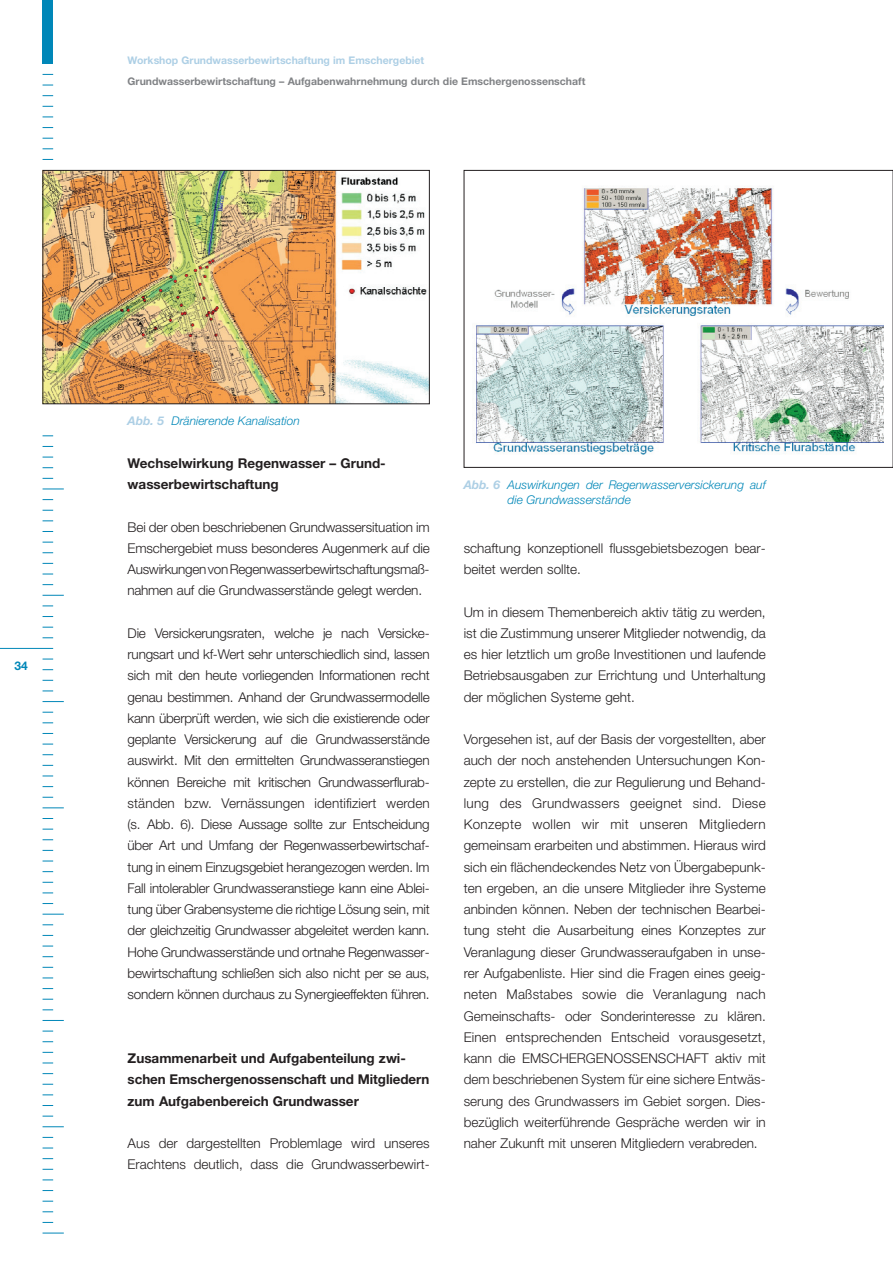
<style>
.page{position:relative;width:893px;height:1263px;background:#fff}
.page>*{position:absolute;margin:0;border:0;box-sizing:border-box;transform-origin:0 0}
.t1{font:300 13.5px/21.3px "Helvetica Neue";color:#231f20;text-align:justify}
.t2{font:700 13.5px/21.3px "Helvetica Neue";color:#231f20}
.t3{font:italic 300 12px/14.9px "Helvetica Neue";color:#0087b8}
.t4{font:700 12px "Helvetica Neue";color:#0087b8}
.t5{font:700 10.5px "Helvetica Neue";color:#808285}
.t6{font:700 10.5px "Helvetica Neue";color:#adcfe5}
.s1{font-weight:700;color:#adcfe5}
</style>
<div class="page">
<img style="left:45px;top:172px;width:382px;height:230px">
<div style="left:43px;top:170px;width:386px;height:234px;border:1px solid #231f20"></div>
<img style="left:476px;top:188px;width:407px;height:267px">
<div style="left:463px;top:170px;width:429px;height:298px;border:1px solid #231f20"></div>
<svg style="left:43px;top:489px;width:21px;height:1px"></svg>
<svg style="left:43px;top:595px;width:21px;height:1px"></svg>
<hr style="left:0;top:648px;width:53px;height:1px;background:#0087b8">
<svg style="left:43px;top:701px;width:21px;height:1px"></svg>
<svg style="left:43px;top:808px;width:21px;height:1px"></svg>
<svg style="left:43px;top:914px;width:21px;height:1px"></svg>
<svg style="left:43px;top:1020px;width:21px;height:1px"></svg>
<svg style="left:43px;top:1126px;width:21px;height:1px"></svg>
<svg style="left:43px;top:1233px;width:21px;height:1px"></svg>
<div style="left:43px;top:0;width:10px;height:64px;background:#0087b8"></div>
<p class="t6" style="left:128px;top:56px;width:298px">Workshop Grundwasserbewirtschaftung im Emschergebiet</p>
<p class="t5" style="left:128px;top:78px;width:459px">Grundwasserbewirtschaftung – Aufgabenwahrnehmung durch die Emschergenossenschaft</p>
<p class="t4" style="left:15px;top:661px;width:15px">34</p>
<p class="t3" style="left:128px;top:415px;width:174px"><span class="s1">Abb. 5</span> Dränierende Kanalisation</p>
<p class="t2" style="left:128px;top:453px;width:260px">Wechselwirkung Regenwasser – Grund&shy;wasserbewirtschaftung</p>
<p class="t1" style="left:128px;top:517px;width:303px">Bei der oben beschriebenen Grundwassersituation im Emschergebiet muss besonderes Augenmerk auf die AuswirkungenvonRegenwasserbewirtschaftungsmaß&shy;nahmen auf die Grundwasserstände gelegt werden.</p>
<p class="t1" style="left:128px;top:624px;width:303px">Die Versickerungsraten, welche je nach Versicke&shy;rungsart und kf-Wert sehr unterschiedlich sind, lassen sich mit den heute vorliegenden Informationen recht genau bestimmen. Anhand der Grundwassermodelle kann überprüft werden, wie sich die existierende oder geplante Versickerung auf die Grundwasserstände auswirkt. Mit den ermittelten Grundwasseranstiegen können Bereiche mit kritischen Grundwasserflurab&shy;ständen bzw. Vernässungen identifiziert werden (s. Abb. 6). Diese Aussage sollte zur Entscheidung über Art und Umfang der Regenwasserbewirtschaf&shy;tung in einem Einzugsgebiet herangezogen werden. Im Fall intolerabler Grundwasseranstiege kann eine Ablei&shy;tung über Grabensysteme die richtige Lösung sein, mit der gleichzeitig Grundwasser abgeleitet werden kann.<br>Hohe Grundwasserstände und ortnahe Regenwasser&shy;bewirtschaftung schließen sich also nicht per se aus, sondern können durchaus zu Synergieeffekten führen.</p>
<p class="t2" style="left:128px;top:1049px;width:303px">Zusammenarbeit und Aufgabenteilung zwi&shy;schen Emschergenossenschaft und Mitgliedern zum Aufgabenbereich Grundwasser</p>
<p class="t1" style="left:128px;top:1134px;width:303px">Aus der dargestellten Problemlage wird unseres<br>Erachtens deutlich, dass die Grundwasserbewirt-</p>
<p class="t3" style="left:507px;top:478px;width:260px;text-indent:-44px"><span class="s1">Abb. 6</span> Auswirkungen der Regenwasserversickerung auf die Grundwasserstände</p>
<p class="t1" style="left:463px;top:539px;width:303px">schaftung konzeptionell flussgebietsbezogen bear&shy;beitet werden sollte.</p>
<p class="t1" style="left:463px;top:602px;width:303px">Um in diesem Themenbereich aktiv tätig zu werden, ist die Zustimmung unserer Mitglieder notwendig, da es hier letztlich um große Investitionen und laufende Betriebsausgaben zur Errichtung und Unterhaltung der möglichen Systeme geht.</p>
<p class="t1" style="left:463px;top:730px;width:303px">Vorgesehen ist, auf der Basis der vorgestellten, aber auch der noch anstehenden Untersuchungen Kon&shy;zepte zu erstellen, die zur Regulierung und Behand&shy;lung des Grundwassers geeignet sind. Diese Konzepte wollen wir mit unseren Mitgliedern gemeinsam erarbeiten und abstimmen. Hieraus wird sich ein flächendeckendes Netz von Übergabepunk&shy;ten ergeben, an die unsere Mitglieder ihre Systeme anbinden können. Neben der technischen Bearbei&shy;tung steht die Ausarbeitung eines Konzeptes zur Veranlagung dieser Grundwasseraufgaben in unse&shy;rer Aufgabenliste. Hier sind die Fragen eines geeig&shy;neten Maßstabes sowie die Veranlagung nach Gemeinschafts- oder Sonderinteresse zu klären.<br>Einen entsprechenden Entscheid vorausgesetzt, kann die EMSCHERGENOSSENSCHAFT aktiv mit dem beschriebenen System für eine sichere Entwäs&shy;serung des Grundwassers im Gebiet sorgen. Dies&shy;bezüglich weiterführende Gespräche werden wir in naher Zukunft mit unseren Mitgliedern verabreden.</p>
</div>
